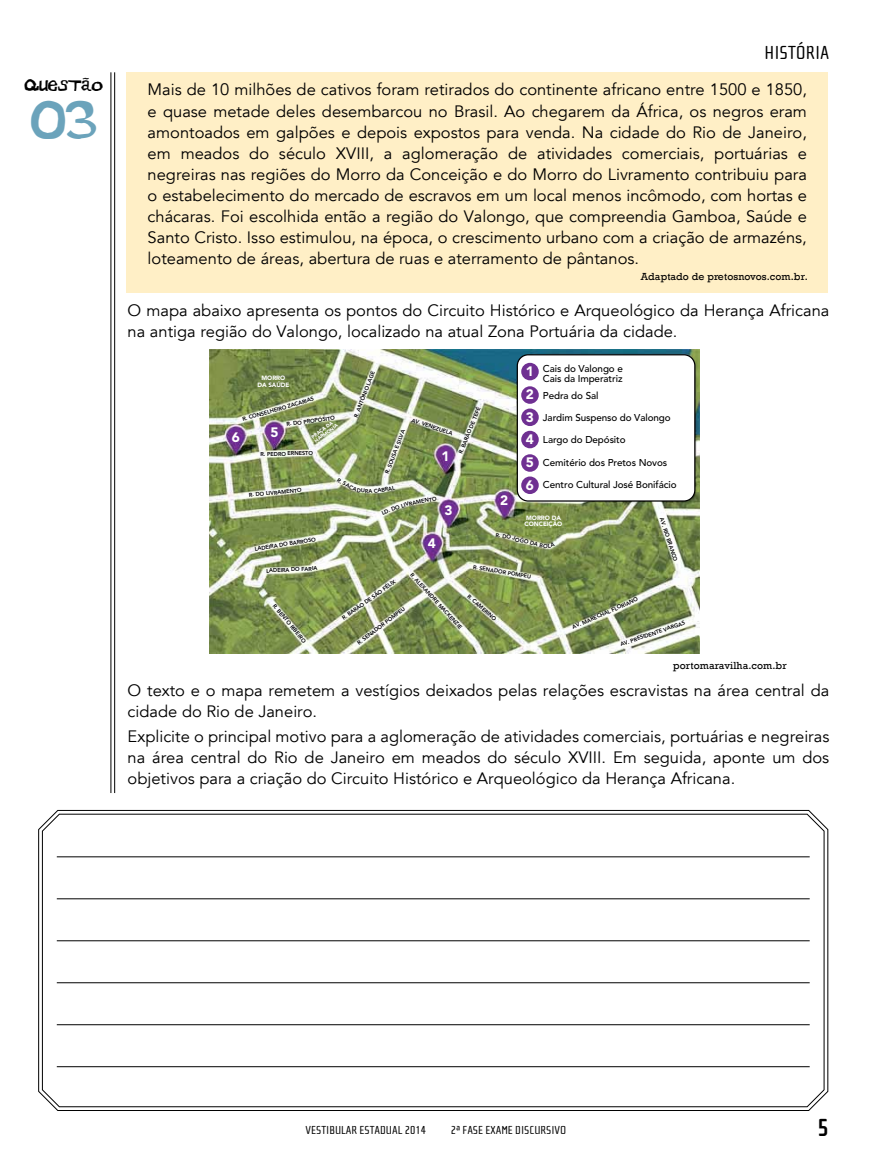
<style>
.page{position:relative;width:872px;height:1170px;background:#fff}
.page>*{position:absolute;margin:0;border:0;box-sizing:border-box;transform-origin:0 0}
.t1{font:48px "Dirt Devil";color:#6ba3bb}
.t2{font:700 25.5px "Cholla Sans";color:#000}
.t3{font:19.5px "Cholla Sans";color:#000}
.t4{font:16.5px/21px "Avenir";color:#000}
.t5{font:15px "Dirt Devil";color:#000}
.t6{font:900 13.65px/22.6px "Avenir";color:#fff;text-align:justify}
.t7{font:12px "Cholla Sans";color:#000}
.t8{font:10.5px "Rockwell";letter-spacing:.01em;color:#000}
.t9{font:500 9.9px/9.9px "Avenir";letter-spacing:-.01em;color:#000}
.t10{font:900 6.15px/6.1px "Avenir";letter-spacing:-.01em;color:#fff;text-align:center}
.t11{font:800 5.55px "Avenir";color:#000}
.t12{font:900 4.95px/4.9px "Avenir";color:#fff}
</style>
<div class="page">
<hr style="left:114px;top:72px;width:1px;height:721px;background:#000">
<hr style="left:110px;top:72px;width:1px;height:721px;background:#000">
<svg style="left:38px;top:809px;width:791px;height:302px"></svg>
<svg style="left:42px;top:813px;width:783px;height:294px"></svg>
<div style="left:126px;top:73px;width:702px;height:220px;background:#ffefc6"></div>
<img style="left:210px;top:350px;width:489px;height:303px">
<div style="left:517px;top:355px;width:178px;height:146px;background:#fff;border-radius:11px"></div>
<div style="left:516px;top:354px;width:179px;height:147px;border:1px solid #000;border-radius:11px"></div>
<div style="left:521px;top:363px;width:18px;height:17px;background:#6f3092;border-radius:50%"></div>
<div style="left:521px;top:386px;width:18px;height:18px;background:#6f3092;border-radius:50%"></div>
<div style="left:521px;top:408px;width:18px;height:18px;background:#6f3092;border-radius:50%"></div>
<div style="left:521px;top:431px;width:18px;height:17px;background:#6f3092;border-radius:50%"></div>
<div style="left:521px;top:454px;width:18px;height:17px;background:#6f3092;border-radius:50%"></div>
<div style="left:521px;top:476px;width:18px;height:18px;background:#6f3092;border-radius:50%"></div>
<svg style="left:337px;top:477px;width:99px;height:37px"></svg>
<svg style="left:496px;top:533px;width:59px;height:15px"></svg>
<p class="t5" style="left:25px;top:74px;width:80px">QUESTÃO</p>
<h1 class="t1" style="left:31px;top:85px;width:67px">03</h1>
<p class="t3" style="left:764px;top:42px;width:66px">HISTÓRIA</p>
<p class="t4" style="left:148px;top:80px;width:661px;text-align:justify">Mais de 10 milhões de cativos foram retirados do continente africano entre 1500 e 1850, e quase metade deles desembarcou no Brasil. Ao chegarem da África, os negros eram amontoados em galpões e depois expostos para venda. Na cidade do Rio de Janeiro, em meados do século XVIII, a aglomeração de atividades comerciais, portuárias e negreiras nas regiões do Morro da Conceição e do Morro do Livramento contribuiu para o estabelecimento do mercado de escravos em um local menos incômodo, com hortas e chácaras. Foi escolhida então a região do Valongo, que compreendia Gamboa, Saúde e Santo Cristo. Isso estimulou, na época, o crescimento urbano com a criação de armazéns, loteamento de áreas, abertura de ruas e aterramento de pântanos.</p>
<p class="t8" style="left:641px;top:270px;width:168px">Adaptado de pretosnovos.com.br.</p>
<p class="t4" style="left:128px;top:300px;width:703px">O mapa abaixo apresenta os pontos do Circuito Histórico e Arqueológico da Herança Africana na antiga região do Valongo, localizado na atual Zona Portuária da cidade.</p>
<p class="t9" style="left:543px;top:363px;width:81px">Cais do Valongo e<br>Cais da Imperatriz</p>
<p class="t9" style="left:543px;top:391px;width:57px">Pedra do Sal</p>
<p class="t9" style="left:543px;top:413px;width:129px">Jardim Suspenso do Valongo</p>
<p class="t9" style="left:543px;top:435px;width:84px">Largo do Depósito</p>
<p class="t9" style="left:543px;top:457px;width:126px">Cemitério dos Pretos Novos</p>
<p class="t9" style="left:543px;top:480px;width:135px">Centro Cultural José Bonifácio</p>
<p class="t6" style="left:525px;top:359px;width:10px">1<br>2<br>3<br>4<br>5<br>6</p>
<p class="t11" style="left:352px;top:416px;width:51px;rotate:-69deg">R. ANTÔNIO LAGE</p>
<p class="t10" style="left:257px;top:375px;width:33px">MORRO<br>DA SAÚDE</p>
<p class="t11" style="left:241px;top:416px;width:76px;rotate:-16deg">R. CONSELHEIRO ZACARIAS</p>
<p class="t11" style="left:457px;top:452px;width:51px;rotate:-68deg">R. BARÃO DE TEFÉ</p>
<p class="t11" style="left:286px;top:420px;width:50px;rotate:-7deg">R. DO PROPÓSITO</p>
<p class="t11" style="left:413px;top:416px;width:44px;rotate:19deg">AV. VENEZUELA</p>
<p class="t12" style="left:311px;top:435px;width:29px;rotate:-36deg">PRAÇA DA<br>HARMONIA</p>
<p class="t6" style="left:270px;top:421px;width:10px">5</p>
<p class="t11" style="left:384px;top:472px;width:49px;rotate:-69deg">R. SOUSA E SILVA</p>
<p class="t6" style="left:232px;top:425px;width:10px">6</p>
<p class="t11" style="left:260px;top:450px;width:54px;rotate:-1deg">R. PEDRO ERNESTO</p>
<p class="t11" style="left:249px;top:491px;width:54px;rotate:-5deg">R. DO LIVRAMENTO</p>
<p class="t6" style="left:441px;top:444px;width:10px">1</p>
<p class="t6" style="left:500px;top:489px;width:10px">2</p>
<p class="t6" style="left:444px;top:498px;width:10px">3</p>
<p class="t10" style="left:524px;top:515px;width:39px;text-align:left">MORRO DA<br>CONCEIÇÃO</p>
<p class="t11" style="left:665px;top:516px;width:47px;rotate:72deg">AV. RIO BRANCO</p>
<p class="t11" style="left:254px;top:545px;width:63px;rotate:-9deg">LADEIRA DO BARROSO</p>
<p class="t11" style="left:266px;top:567px;width:53px;rotate:-3deg">LADEIRA DO FARIA</p>
<p class="t11" style="left:276px;top:602px;width:50px;rotate:50deg">R. BENTO RIBEIRO</p>
<p class="t6" style="left:428px;top:532px;width:10px">4</p>
<p class="t11" style="left:473px;top:563px;width:60px;rotate:10deg">R. SENADOR POMPEU</p>
<p class="t11" style="left:414px;top:571px;width:75px;rotate:48deg">R. ALEXANDRE MACKENZIE</p>
<p class="t11" style="left:341px;top:616px;width:66px;rotate:-36deg">R. BARÃO DE SÃO FÉLIX</p>
<p class="t11" style="left:470px;top:592px;width:38px;rotate:42deg">R. CAMERINO</p>
<p class="t11" style="left:571px;top:624px;width:73px;rotate:-24deg">AV. MARECHAL FLORIANO</p>
<p class="t11" style="left:356px;top:641px;width:60px;rotate:-38deg">R. SENADOR POMPEU</p>
<p class="t11" style="left:619px;top:641px;width:69px;rotate:-19deg">AV. PRESIDENTE VARGAS</p>
<p class="t8" style="left:673px;top:659px;width:115px">portomaravilha.com.br</p>
<p class="t4" style="left:128px;top:680px;width:703px">O texto e o mapa remetem a vestígios deixados pelas relações escravistas na área central da cidade do Rio de Janeiro.</p>
<p class="t4" style="left:128px;top:726px;width:703px;text-align:justify">Explicite o principal motivo para a aglomeração de atividades comerciais, portuárias e negreiras na área central do Rio de Janeiro em meados do século XVIII. Em seguida, aponte um dos objetivos para a criação do Circuito Histórico e Arqueológico da Herança Africana.</p>
<p class="t7" style="left:305px;top:1123px;width:122px">VESTIBULAR ESTADUAL 2014</p>
<p class="t7" style="left:451px;top:1123px;width:117px">2ª FASE EXAME DISCURSIVO</p>
<h2 class="t2" style="left:817px;top:1113px;width:14px">5</h2>
</div>
